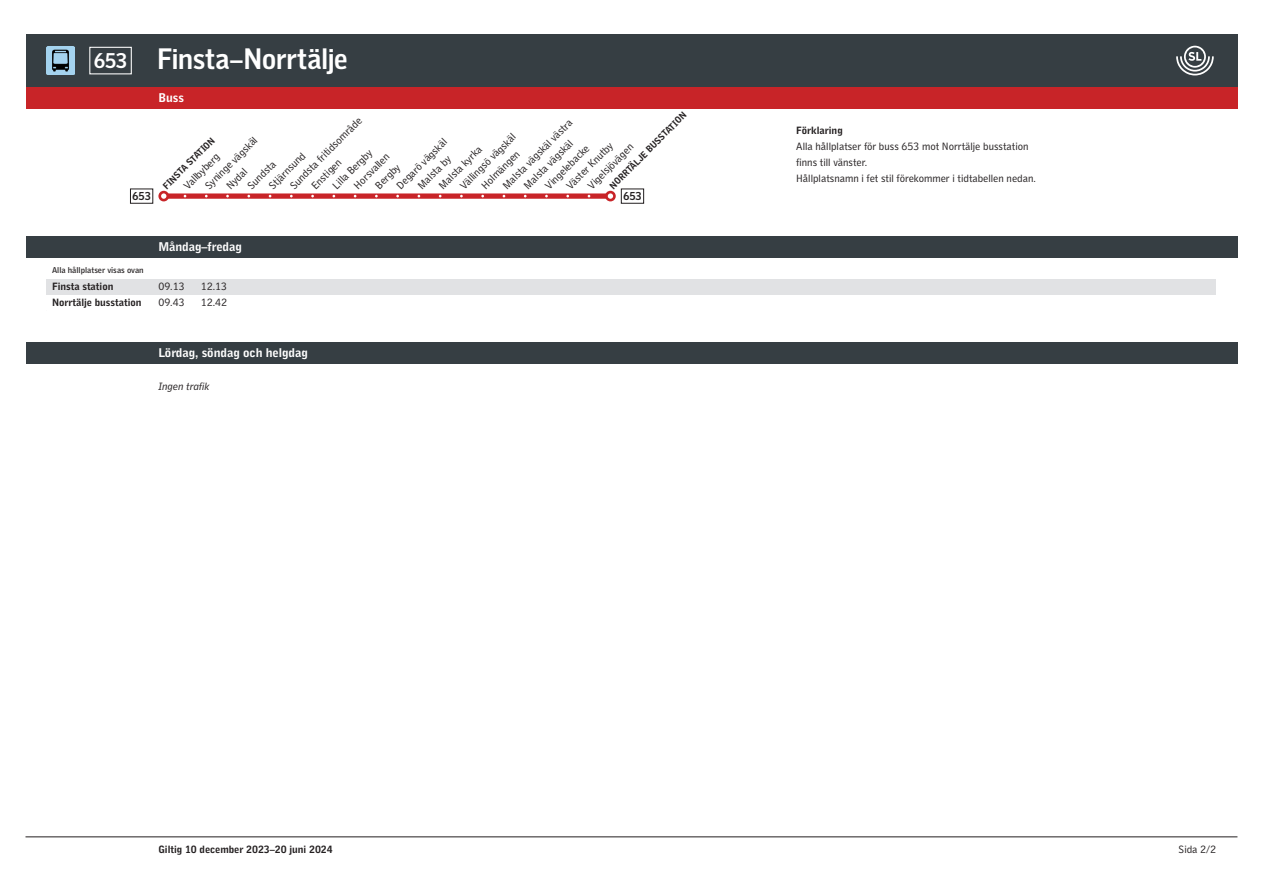
<style>
.page{position:relative;width:1263px;height:893px;background:#fff}
.page>*{position:absolute;margin:0;border:0;box-sizing:border-box;transform-origin:0 0}
.Sidhuvud_-_Destinati{font:700 28.2px "SL Gothic Display";color:#fff}
.Sidhuvud_-_Linjenumm{font:700 20.25px "SL Gothic Display";color:#fff}
.Veckodag{font:700 12.75px "SL Gothic Timetable 2";color:#fff}
.Sidhuvud_-_Linjenumm-2{font:700 10.95px "SL Gothic Display";letter-spacing:.04em;color:#231f20}
.Hållplats_tider{font:10.65px/15.9px "SL Gothic Timetable 2";color:#231f20}
.Tidtabell_-_Station{font:700 10.65px "SL Gothic Timetable 2";color:#231f20}
.Fortsättning{font:italic 10.65px "SL Gothic Timetable 2";color:#231f20}
.Förklaring_-_Text{font:10.65px "SL Gothic Timetable 2";color:#231f20}
.Hållplats_tider-2{font:700 10.65px "SL Gothic Timetable 2";color:#231f20}
.Sidfot_-_Pagina{font:10.65px "SL Gothic Timetable 2";color:#231f20}
.Hållplatsnamn_ändhpl{font:700 9.6px "SL Gothic Timetable 2";color:#231f20}
.Tidtabell_-_Förklari{font:500 8.55px "SL Gothic Timetable 2";color:#231f20}
</style>
<div class="page">
<div style="left:26px;top:34px;width:1211px;height:53px;background:#363e43"></div>
<img style="left:47px;top:47px;width:27px;height:27px">
<div style="left:26px;top:87px;width:1211px;height:21px;background:#c82428"></div>
<hr style="left:26px;top:837px;width:1211px;height:1px;background:#231f20">
<svg style="left:1176px;top:46px;width:38px;height:29px"></svg>
<div style="left:89px;top:47px;width:43px;height:27px;border:1px solid #fff"></div>
<div style="left:168px;top:193px;width:442px;height:6px;background:#c82428"></div>
<div style="left:158px;top:191px;width:11px;height:10px;border:3px solid #c82428;border-radius:50%"></div>
<div style="left:606px;top:192px;width:8px;height:8px;background:#fff;border-radius:50%"></div>
<div style="left:605px;top:191px;width:11px;height:10px;border:3px solid #c82428;border-radius:50%"></div>
<div style="left:130px;top:189px;width:23px;height:15px;border:1px solid #231f20"></div>
<div style="left:26px;top:236px;width:1211px;height:21px;background:#363e43"></div>
<div style="left:47px;top:279px;width:1169px;height:15px;background:#e1e2e4"></div>
<div style="left:26px;top:342px;width:1211px;height:22px;background:#363e43"></div>
<div style="left:621px;top:189px;width:23px;height:15px;border:1px solid #231f20"></div>
<p class="Sidhuvud_-_Linjenumm" style="left:94px;top:47px;width:34px">653</p>
<p class="Sidhuvud_-_Destinati" style="left:157px;top:40px;width:192px">Finsta–Norrtälje</p>
<p class="Veckodag" style="left:158px;top:90px;width:27px">Buss</p>
<p class="Sidhuvud_-_Linjenumm-2" style="left:133px;top:189px;width:20px">653</p>
<p class="Hållplatsnamn_ändhpl" style="left:607px;top:183px;width:106px;rotate:-45deg">NORRTÄLJE BUSSTATION</p>
<p class="Hållplats_tider" style="left:286px;top:181px;width:98px;rotate:-45deg">Sundsta fritidsområde</p>
<p class="Hållplats_tider" style="left:499px;top:181px;width:95px;rotate:-45deg">Malsta vägskäl västra</p>
<p class="Hållplats_tider" style="left:456px;top:181px;width:75px;rotate:-45deg">Vällingsö vägskäl</p>
<p class="Hållplats_tider" style="left:201px;top:181px;width:71px;rotate:-45deg">Syninge vägskäl</p>
<p class="Hållplatsnamn_ändhpl" style="left:161px;top:183px;width:70px;rotate:-45deg">FINSTA STATION</p>
<p class="Hållplats_tider" style="left:392px;top:181px;width:68px;rotate:-45deg">Degarö vägskäl</p>
<p class="Hållplats_tider" style="left:520px;top:181px;width:66px;rotate:-45deg">Malsta vägskäl</p>
<p class="Hållplats_tider" style="left:563px;top:181px;width:63px;rotate:-45deg">Väster Knutby</p>
<p class="Hållplats_tider" style="left:584px;top:181px;width:61px;rotate:-45deg">Vigelsjövägen</p>
<p class="Hållplats_tider" style="left:541px;top:181px;width:59px;rotate:-45deg">Vingelebacke</p>
<p class="Hållplats_tider" style="left:435px;top:181px;width:57px;rotate:-45deg">Malsta kyrka</p>
<p class="Hållplats_tider" style="left:329px;top:181px;width:53px;rotate:-45deg">Lilla Bergby</p>
<p class="Hållplats_tider" style="left:478px;top:181px;width:51px;rotate:-45deg">Holmängen</p>
<p class="Hållplats_tider" style="left:265px;top:181px;width:48px;rotate:-45deg">Stjärnsund</p>
<p class="Hållplats_tider" style="left:180px;top:181px;width:47px;rotate:-45deg">Vallbyberg</p>
<p class="Hållplats_tider" style="left:350px;top:181px;width:47px;rotate:-45deg">Horsvallen</p>
<p class="Hållplats_tider" style="left:414px;top:181px;width:44px;rotate:-45deg">Malsta by</p>
<p class="Hållplats_tider" style="left:307px;top:181px;width:39px;rotate:-45deg">Enstigen</p>
<p class="Hållplats_tider" style="left:222px;top:181px;width:26px;rotate:-45deg">Nydal</p>
<p class="Hållplats_tider" style="left:244px;top:181px;width:37px;rotate:-45deg">Sundsta</p>
<p class="Hållplats_tider" style="left:371px;top:181px;width:32px;rotate:-45deg">Bergby</p>
<p class="Sidhuvud_-_Linjenumm-2" style="left:623px;top:189px;width:20px">653</p>
<p class="Tidtabell_-_Förklari" style="left:52px;top:265px;width:93px">Alla hållplatser visas ovan</p>
<p class="Tidtabell_-_Station" style="left:52px;top:280px;width:63px">Finsta station</p>
<p class="Tidtabell_-_Station" style="left:52px;top:296px;width:91px">Norrtälje busstation</p>
<p class="Veckodag" style="left:158px;top:239px;width:85px">Måndag–fredag</p>
<p class="Hållplats_tider" style="left:158px;top:279px;width:28px">09.13<br>09.43</p>
<p class="Förklaring_-_Text" style="left:201px;top:280px;width:28px">12.13</p>
<p class="Förklaring_-_Text" style="left:201px;top:296px;width:28px">12.42</p>
<p class="Veckodag" style="left:158px;top:345px;width:151px">Lördag, söndag och helgdag</p>
<p class="Fortsättning" style="left:158px;top:380px;width:53px">Ingen trafik</p>
<p class="Hållplats_tider-2" style="left:796px;top:125px;width:48px">Förklaring</p>
<p class="Hållplats_tider" style="left:796px;top:139px;width:234px">Alla hållplatser för buss 653 mot Norrtälje busstation finns till vänster.</p>
<p class="Hållplats_tider" style="left:796px;top:171px;width:241px">Hållplatsnamn i fet stil förekommer i tidtabellen nedan.</p>
<p class="Tidtabell_-_Station" style="left:158px;top:843px;width:176px">Giltig 10 december 2023–20 juni 2024</p>
<p class="Sidfot_-_Pagina" style="left:1178px;top:843px;width:39px">Sida 2/2</p>
</div>
